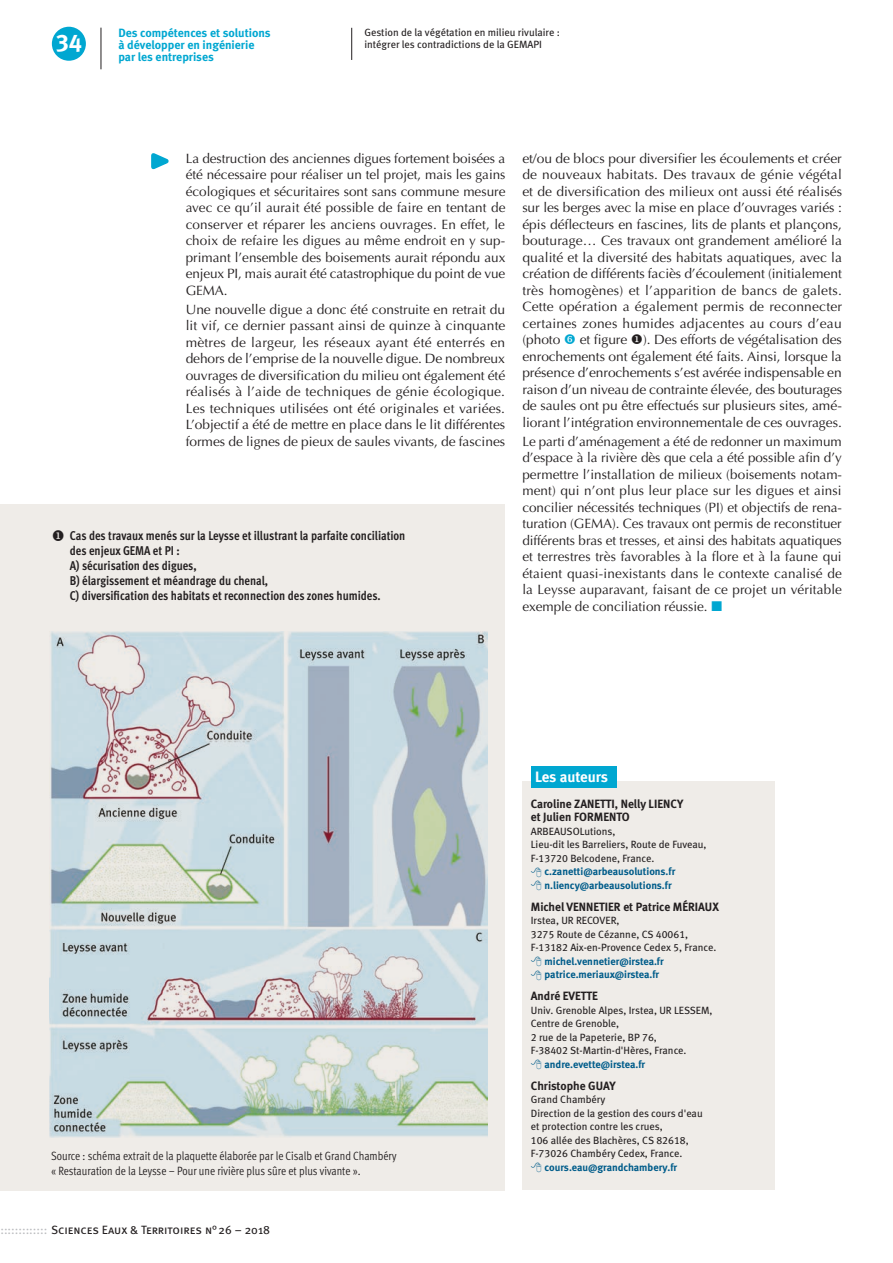
<style>
.page{position:relative;width:893px;height:1263px;background:#fff}
.page>*{position:absolute;margin:0;border:0;box-sizing:border-box;transform-origin:0 0}
.t1{font:24px "Meta Bold Caps Expert";color:#fff}
.contact-picto{font:15px "Meta Bold LF";letter-spacing:-.005em;color:#fff}
.t2{font:13.5px/16.5px "Optima";letter-spacing:-.005em;color:#231f20;text-align:justify}
.titre_figure{font:700 12.75px/15px "Meta Cond OT";color:#231f20}
.titre_figure-2{font:12px/14.4px "Meta Cond OT";color:#231f20}
.contacts{font:12px/13.5px "Meta Bold LF";color:#231f20}
.t3{font:700 12px/12px "Meta";color:#00a7d1}
.t4{font:12px "Meta Book Caps";color:#231f20}
.coordonnées{font:12px "Meta Bold LF";color:#231f20}
.coordonnées-2{font:10.5px/13.5px "Meta Book LF";color:#231f20}
.coordonnées-3{font:10.5px/13.5px "Meta Bold LF";color:#005c8a}
.roulette_article{font:10.5px/12px "Meta Book LF";color:#231f20}
.s1{color:#bcbdc0}
</style>
<div class="page">
<div style="left:0;top:505px;width:505px;height:686px;background:#efece8"></div>
<svg style="left:151px;top:153px;width:18px;height:17px"></svg>
<hr style="left:351px;top:28px;width:1px;height:32px;background:#231f20">
<div style="left:522px;top:782px;width:253px;height:408px;background:#efece8"></div>
<div style="left:531px;top:766px;width:86px;height:22px;background:#00a7d1"></div>
<img style="left:49px;top:631px;width:439px;height:506px">
<div style="left:52px;top:27px;width:34px;height:34px;background:#00a7d1;border-radius:50%"></div>
<hr style="left:101px;top:28px;width:1px;height:41px;background:#231f20">
<h1 class="t1" style="left:56px;top:28px;width:27px">34</h1>
<p class="t3" style="left:118px;top:26px;width:154px">Des compétences et solutions à développer en ingénierie par les entreprises</p>
<p class="roulette_article" style="left:364px;top:26px;width:197px">Gestion de la végétation en milieu rivulaire : intégrer les contradictions de la GEMAPI</p>
<p class="t2" style="left:186px;top:150px;width:321px">La destruction des anciennes digues fortement boisées a été nécessaire pour réaliser un tel projet, mais les gains écologiques et sécuritaires sont sans commune mesure avec ce qu’il aurait été possible de faire en tentant de conserver et réparer les anciens ouvrages. En effet, le choix de refaire les digues au même endroit en y sup&shy;primant l’ensemble des boisements aurait répondu aux enjeux PI, mais aurait été catastrophique du point de vue GEMA.</p>
<p class="t2" style="left:186px;top:301px;width:321px">Une nouvelle digue a donc été construite en retrait du lit vif, ce dernier passant ainsi de quinze à cinquante mètres de largeur, les réseaux ayant été enterrés en dehors de l’emprise de la nouvelle digue. De nombreux ouvrages de diversification du milieu ont également été réalisés à l’aide de techniques de génie écologique.<br>Les techniques utilisées ont été originales et variées.<br>L’objectif a été de mettre en place dans le lit différentes formes de lignes de pieux de saules vivants, de fascines</p>
<p class="titre_figure" style="left:70px;top:528px;width:337px;text-indent:-18px">◆ Cas des travaux menés sur la Leysse et illustrant la parfaite conciliation des enjeux GEMA et PI :<br>A) sécurisation des digues,<br>B) élargissement et méandrage du chenal,<br>C) diversification des habitats et reconnection des zones humides.</p>
<p class="t2" style="left:522px;top:150px;width:321px">et/ou de blocs pour diversifier les écoulements et créer de nouveaux habitats. Des travaux de génie végétal et de diversification des milieux ont aussi été réalisés sur les berges avec la mise en place d’ouvrages variés : épis déflecteurs en fascines, lits de plants et plançons, bouturage… Ces travaux ont grandement amélioré la qualité et la diversité des habitats aquatiques, avec la création de différents faciès d’écoulement (initialement très homogènes) et l’apparition de bancs de galets.<br>Cette opération a également permis de reconnecter certaines zones humides adjacentes au cours d’eau (photo</p>
<p class="t2" style="left:522px;top:332px;width:321px;text-indent:57px">et figure ◆). Des efforts de végétalisation des enrochements ont également été faits. Ainsi, lorsque la présence d’enrochements s’est avérée indispensable en raison d’un niveau de contrainte élevée, des bouturages de saules ont pu être effectués sur plusieurs sites, amé&shy;liorant l’intégration environnementale de ces ouvrages.</p>
<p class="t2" style="left:522px;top:433px;width:321px">Le parti d’aménagement a été de redonner un maximum d’espace à la rivière dès que cela a été possible afin d’y permettre l’installation de milieux (boisements notam&shy;ment) qui n’ont plus leur place sur les digues et ainsi concilier nécessités techniques (PI) et objectifs de rena&shy;turation (GEMA). Ces travaux ont permis de reconstituer différents bras et tresses, et ainsi des habitats aquatiques et terrestres très favorables à la flore et à la faune qui étaient quasi-inexistants dans le contexte canalisé de la Leysse auparavant, faisant de ce projet un véritable exemple de conciliation réussie.</p>
<p class="titre_figure-2" style="left:51px;top:1149px;width:347px">Source : schéma extrait de la plaquette élaborée par le Cisalb et Grand Chambéry « Restauration de la Leysse – Pour une rivière plus sûre et plus vivante ».</p>
<p class="t4" style="left:0;top:1223px;width:271px"><span class="s1">:::::::::::::</span> Sciences Eaux &amp; Territoires n°26 – 2018</p>
<p class="contact-picto" style="left:535px;top:768px;width:75px">Les auteurs</p>
<p class="contacts" style="left:531px;top:797px;width:154px">Caroline ZANETTI, Nelly LIENCY et Julien FORMENTO</p>
<p class="coordonnées-2" style="left:531px;top:824px;width:177px">ARBEAUSOLutions,<br>Lieu-dit les Barreliers, Route de Fuveau,<br>F-13720 Belcodene, France.</p>
<p class="coordonnées-3" style="left:545px;top:865px;width:132px">c.zanetti@arbeausolutions.fr n.liency@arbeausolutions.fr</p>
<p class="coordonnées" style="left:531px;top:899px;width:190px">Michel VENNETIER et Patrice MÉRIAUX</p>
<p class="coordonnées-2" style="left:531px;top:914px;width:90px">Irstea, UR RECOVER,</p>
<p class="coordonnées-2" style="left:531px;top:927px;width:159px">3275 Route de Cézanne, CS 40061,</p>
<p class="coordonnées-2" style="left:531px;top:941px;width:187px">F-13182 Aix-en-Provence Cedex 5, France.</p>
<p class="coordonnées-3" style="left:545px;top:954px;width:121px">michel.vennetier@irstea.fr</p>
<p class="coordonnées-3" style="left:545px;top:968px;width:116px">patrice.meriaux@irstea.fr</p>
<p class="contacts" style="left:531px;top:989px;width:69px">André EVETTE</p>
<p class="coordonnées-2" style="left:531px;top:1003px;width:183px">Univ. Grenoble Alpes, Irstea, UR LESSEM,</p>
<p class="coordonnées-2" style="left:531px;top:1017px;width:90px">Centre de Grenoble,</p>
<p class="coordonnées-2" style="left:531px;top:1030px;width:128px">2 rue de la Papeterie, BP 76,</p>
<p class="coordonnées-2" style="left:531px;top:1044px;width:157px">F-38402 St-Martin-d'Hères, France.</p>
<p class="coordonnées-3" style="left:545px;top:1057px;width:102px">andre.evette@irstea.fr</p>
<p class="contacts" style="left:531px;top:1079px;width:86px">Christophe GUAY</p>
<p class="coordonnées-2" style="left:531px;top:1093px;width:76px">Grand Chambéry</p>
<p class="coordonnées-2" style="left:531px;top:1106px;width:173px">Direction de la gestion des cours d'eau</p>
<p class="coordonnées-2" style="left:531px;top:1120px;width:134px">et protection contre les crues,</p>
<p class="coordonnées-2" style="left:531px;top:1133px;width:159px">106 allée des Blachères, CS 82618,</p>
<p class="coordonnées-2" style="left:531px;top:1147px;width:153px">F-73026 Chambéry Cedex, France.</p>
<p class="coordonnées-3" style="left:545px;top:1160px;width:134px">cours.eau@grandchambery.fr</p>
</div>
